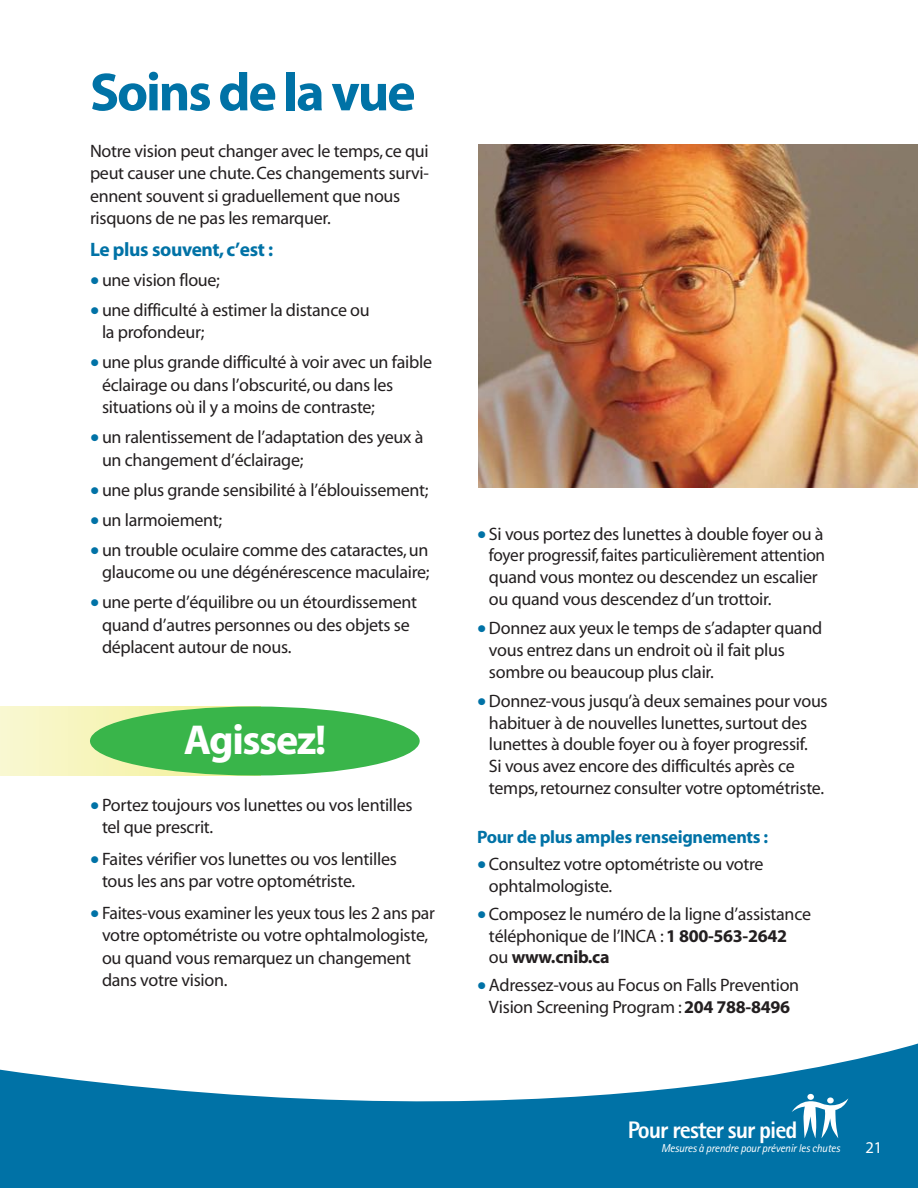
<style>
.page{position:relative;width:918px;height:1188px;background:#fff}
.page>*{position:absolute;margin:0;border:0;box-sizing:border-box;transform-origin:0 0}
.t1{font:700 54px "Myriad";letter-spacing:-.04em;color:#0072a6}
.t2{font:700 42px "Myriad";letter-spacing:-.035em;color:#fff}
.t3{font:800 24px "Rotis Sans Serif";letter-spacing:-.04em;color:#fff}
.t4{font:700 19.5px "Myriad";letter-spacing:-.02em;color:#0072a6}
.t5{font:18px/22.5px "Myriad";letter-spacing:-.015em;color:#231f20}
.t6{font:700 18px "Myriad";letter-spacing:-.015em;color:#0072a6}
.t7{font:16.5px "Myriad";color:#fff}
.t8{font:italic 11.4px "Rotis Sans Serif";letter-spacing:-.02em;color:#fff}
.s1{font-size:33px;color:#0072a6}
.s2{font-weight:700}
</style>
<div class="page">
<svg style="left:0;top:1043px;width:918px;height:145px;fill:#0072a6"></svg>
<svg style="left:792px;top:1095px;width:56px;height:43px"></svg>
<svg style="left:0;top:706px;width:260px;height:70px"></svg>
<div style="left:90px;top:707px;width:330px;height:69px;background:#39b54a;border-radius:50%"></div>
<img style="left:478px;top:144px;width:440px;height:344px">
<h1 class="t1" style="left:90px;top:64px;width:327px">Soins de la vue</h1>
<p class="t5" style="left:90px;top:140px;width:341px">Notre vision peut changer avec le temps, ce qui peut causer une chute. Ces changements survi&shy;ennent souvent si graduellement que nous risquons de ne pas les remarquer.</p>
<p class="t4" style="left:90px;top:239px;width:185px">Le plus souvent, c’est :</p>
<p class="t5" style="left:90px;top:269px;width:132px"><span class="s1">•</span> une vision floue;</p>
<p class="t5" style="left:102px;top:299px;width:269px;text-indent:-12px"><span class="s1">•</span> une difficulté à estimer la distance ou la profondeur;</p>
<p class="t5" style="left:102px;top:352px;width:332px;text-indent:-12px"><span class="s1">•</span> une plus grande difficulté à voir avec un faible éclairage ou dans l’obscurité, ou dans les situations où il y a moins de contraste;</p>
<p class="t5" style="left:102px;top:427px;width:323px;text-indent:-12px"><span class="s1">•</span> un ralentissement de l’adaptation des yeux à un changement d’éclairage;</p>
<p class="t5" style="left:90px;top:479px;width:340px"><span class="s1">•</span> une plus grande sensibilité à l’éblouissement;</p>
<p class="t5" style="left:90px;top:509px;width:134px"><span class="s1">•</span> un larmoiement;</p>
<p class="t5" style="left:90px;top:539px;width:341px;text-align:right"><span class="s1">•</span> un trouble oculaire comme des cataractes, un glaucome ou une dégénérescence maculaire;</p>
<p class="t5" style="left:102px;top:592px;width:317px;text-indent:-12px"><span class="s1">•</span> une perte d’équilibre ou un étourdissement quand d’autres personnes ou des objets se déplacent autour de nous.</p>
<h2 class="t2" style="left:184px;top:718px;width:144px">Agissez!</h2>
<p class="t5" style="left:102px;top:794px;width:312px;text-indent:-12px"><span class="s1">•</span> Portez toujours vos lunettes ou vos lentilles tel que prescrit.</p>
<p class="t5" style="left:102px;top:848px;width:296px;text-indent:-12px"><span class="s1">•</span> Faites vérifier vos lunettes ou vos lentilles tous les ans par votre optométriste.</p>
<p class="t5" style="left:102px;top:902px;width:334px;text-indent:-12px"><span class="s1">•</span> Faites-vous examiner les yeux tous les 2 ans par votre optométriste ou votre ophtalmologiste, ou quand vous remarquez un changement dans votre vision.</p>
<p class="t5" style="left:489px;top:523px;width:338px;line-height:21.8px;text-indent:-12px"><span class="s1">•</span> Si vous portez des lunettes à double foyer ou à foyer progressif, faites particulièrement attention quand vous montez ou descendez un escalier ou quand vous descendez d’un trottoir.</p>
<p class="t5" style="left:489px;top:618px;width:335px;line-height:21.8px;text-indent:-12px"><span class="s1">•</span> Donnez aux yeux le temps de s’adapter quand vous entrez dans un endroit où il fait plus sombre ou beaucoup plus clair.</p>
<p class="t5" style="left:489px;top:691px;width:340px;line-height:21.8px;text-indent:-12px"><span class="s1">•</span> Donnez-vous jusqu’à deux semaines pour vous habituer à de nouvelles lunettes, surtout des lunettes à double foyer ou à foyer progressif.<br>Si vous avez encore des difficultés après ce temps, retournez consulter votre optométriste.</p>
<p class="t6" style="left:477px;top:827px;width:293px">Pour de plus amples renseignements :</p>
<p class="t5" style="left:489px;top:854px;width:276px;line-height:21.8px;text-indent:-12px"><span class="s1">•</span> Consultez votre optométriste ou votre ophtalmologiste.</p>
<p class="t5" style="left:489px;top:904px;width:324px;line-height:21.8px;text-indent:-12px"><span class="s1">•</span> Composez le numéro de la ligne d’assistance téléphonique de l’INCA : <span class="s2">1 800-563-2642 </span>ou <span class="s2">www.cnib.ca</span></p>
<p class="t5" style="left:477px;top:975px;width:324px;line-height:21.8px;text-align:center"><span class="s1">•</span> Adressez-vous au Focus on Falls Prevention<br>Vision Screening Program : <span class="s2">204 788-8496</span></p>
<h3 class="t3" style="left:628px;top:1115px;width:171px">Pour rester sur pied</h3>
<p class="t8" style="left:661px;top:1142px;width:181px">Mesures à prendre pour prévenir les chutes</p>
<p class="t7" style="left:866px;top:1140px;width:18px">21</p>
</div>
